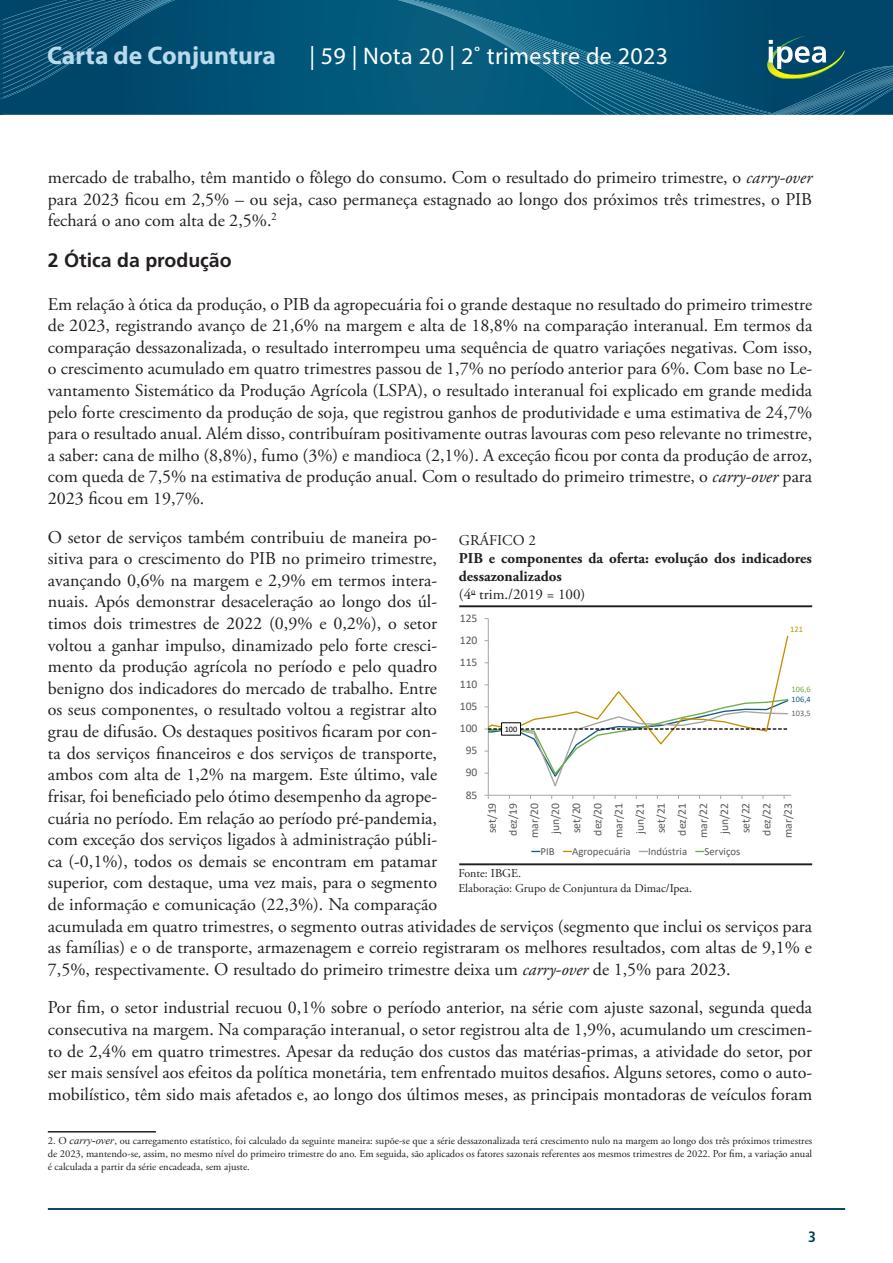
<style>
.page{position:relative;width:893px;height:1263px;background:#fff}
.page>*{position:absolute;margin:0;border:0;box-sizing:border-box;transform-origin:0 0}
.t1{font:700 25.5px "Myriad Pro";color:#b9d9ed}
.t2{font:24px "Myriad Pro";letter-spacing:.015em;color:#fff}
.Título_1{font:700 19.5px "Frutiger LT Pro";color:#231f20}
.corpo_de_texto{font:18px/21.6px "Adobe Garamond Pro";color:#231f20;text-align:justify}
.t3{font:700 15px/18px "Adobe Garamond Pro";color:#231f20}
.t4{font:15px "Adobe Garamond Pro";color:#231f20}
.t5{font:700 condensed 15px "Frutiger LT Pro";color:#013d59}
.t6{font:12px "Adobe Garamond Pro";color:#231f20}
.t7{font:11.7px "Calibri";color:#595959}
.t8{font:11.55px/21.1px "Calibri";color:#595959;text-align:center}
.t9{font:10.95px "Calibri";color:#595959}
.corpo_de_texto-2{font:10.5px/12.6px "Adobe Garamond Pro";color:#231f20;text-align:justify}
.t10{font:8.4px "Calibri";color:#176180}
.t11{font:8.4px "Calibri";color:#666}
.t12{font:8.4px "Calibri";color:#70ad47}
.t13{font:8.4px "Calibri";color:#c59000}
.t14{font:8.4px "Calibri";color:#000}
.s1{font-style:italic}
.s2{font-family:"Times New Roman";font-style:italic}
</style>
<div class="page">
<hr style="left:48px;top:1208px;width:797px;height:2px;background:#013d59">
<div style="left:175px;top:0;width:223px;height:115px;background:#005578"></div>
<svg style="left:0;top:0;width:175px;height:115px;background:#084e72"></svg>
<svg style="left:398px;top:0;width:495px;height:115px;background:#0d5a7a"></svg>
<hr style="left:48px;top:1131px;width:108px;height:1px;background:#231f20">
<hr style="left:459px;top:863px;width:353px;height:2px;background:#231f20">
<hr style="left:459px;top:605px;width:353px;height:2px;background:#231f20">
<hr style="left:488px;top:619px;width:1px;height:176px;background:#a6a6a6">
<hr style="left:488px;top:795px;width:303px;height:1px;background:#a6a6a6">
<svg style="left:485px;top:662px;width:304px;height:137px"></svg>
<div style="left:502px;top:723px;width:18px;height:12px;background:#fff"></div>
<div style="left:501px;top:723px;width:20px;height:12px;border:1px solid #000"></div>
<h1 class="t1" style="left:47px;top:39px;width:230px">Carta de Conjuntura</h1>
<h2 class="t2" style="left:309px;top:41px;width:360px">| 59 | Nota 20 | 2˚ trimestre de 2023</h2>
<p class="corpo_de_texto" style="left:48px;top:167px;width:766px">mercado de trabalho, têm mantido o fôlego do consumo. Com o resultado do primeiro trimestre, o <span class="s1">carry-over </span>para 2023 ficou em 2,5% – ou seja, caso permaneça estagnado ao longo dos próximos três trimestres, o PIB fechará o ano com alta de 2,5%.<sup>2</sup></p>
<p class="Título_1" style="left:48px;top:249px;width:185px">2 Ótica da produção</p>
<p class="corpo_de_texto" style="left:48px;top:294px;width:766px">Em relação à ótica da produção, o PIB da agropecuária foi o grande destaque no resultado do primeiro trimestre de 2023, registrando avanço de 21,6% na margem e alta de 18,8% na comparação interanual. Em termos da comparação dessazonalizada, o resultado interrompeu uma sequência de quatro variações negativas. Com isso, o crescimento acumulado em quatro trimestres passou de 1,7% no período anterior para 6%. Com base no Le&shy;vantamento Sistemático da Produção Agrícola (LSPA), o resultado interanual foi explicado em grande medida pelo forte crescimento da produção de soja, que registrou ganhos de produtividade e uma estimativa de 24,7% para o resultado anual. Além disso, contribuíram positivamente outras lavouras com peso relevante no trimestre, a saber: cana de milho (8,8%), fumo (3%) e mandioca (2,1%). A exceção ficou por conta da produção de arroz, com queda de 7,5% na estimativa de produção anual. Com o resultado do primeiro trimestre, o <span class="s1">carry-over</span> para 2023 ficou em 19,7%.</p>
<p class="corpo_de_texto" style="left:48px;top:527px;width:766px;text-align:left">O setor de serviços também contribuiu de maneira po-<br>sitiva para o crescimento do PIB no primeiro trimestre,<br>avançando 0,6% na margem e 2,9% em termos intera-<br>nuais. Após demonstrar desaceleração ao longo dos úl-<br>timos dois trimestres de 2022 (0,9% e 0,2%), o setor<br>voltou a ganhar impulso, dinamizado pelo forte cresci-<br>mento da produção agrícola no período e pelo quadro<br>benigno dos indicadores do mercado de trabalho. Entre<br>os seus componentes, o resultado voltou a registrar alto<br>grau de difusão. Os destaques positivos ficaram por con-<br>ta dos serviços financeiros e dos serviços de transporte,<br>ambos com alta de 1,2% na margem. Este último, vale<br>frisar, foi beneficiado pelo ótimo desempenho da agrope-<br>cuária no período. Em relação ao período pré-pandemia,<br>com exceção dos serviços ligados à administração públi-<br>ca (-0,1%), todos os demais se encontram em patamar<br>superior, com destaque, uma vez mais, para o segmento<br>de informação e comunicação (22,3%). Na comparação<br>acumulada em quatro trimestres, o segmento outras atividades de serviços (segmento que inclui os serviços para as famílias) e o de transporte, armazenagem e correio registraram os melhores resultados, com altas de 9,1% e 7,5%, respectivamente. O resultado do primeiro trimestre deixa um <span class="s1">carry-over</span> de 1,5% para 2023.</p>
<p class="corpo_de_texto" style="left:48px;top:997px;width:766px">Por fim, o setor industrial recuou 0,1% sobre o período anterior, na série com ajuste sazonal, segunda queda consecutiva na margem. Na comparação interanual, o setor registrou alta de 1,9%, acumulando um crescimen&shy;to de 2,4% em quatro trimestres. Apesar da redução dos custos das matérias-primas, a atividade do setor, por ser mais sensível aos efeitos da política monetária, tem enfrentado muitos desafios. Alguns setores, como o auto&shy;mobilístico, têm sido mais afetados e, ao longo dos últimos meses, as principais montadoras de veículos foram</p>
<p class="corpo_de_texto-2" style="left:48px;top:1135px;width:766px">2. O <span class="s2">carry-over</span>, ou carregamento estatístico, foi calculado da seguinte maneira: supõe-se que a série dessazonalizada terá crescimento nulo na margem ao longo dos três próximos trimestres de 2023, mantendo-se, assim, no mesmo nível do primeiro trimestre do ano. Em seguida, são aplicados os fatores sazonais referentes aos mesmos trimestres de 2022. Por fim, a variação anual é calculada a partir da série encadeada, sem ajuste.</p>
<p class="t4" style="left:459px;top:531px;width:78px">GRÁFICO 2</p>
<p class="t3" style="left:459px;top:549px;width:354px">PIB e componentes da oferta: evolução dos indicadores dessazonalizados</p>
<p class="t4" style="left:459px;top:585px;width:128px">(4<sup>o</sup> trim./2019 = 100)</p>
<p class="t7" style="left:460px;top:610px;width:19px">125</p>
<p class="t13" style="left:790px;top:623px;width:14px">121</p>
<p class="t7" style="left:460px;top:632px;width:19px">120</p>
<p class="t7" style="left:460px;top:654px;width:19px">115</p>
<p class="t7" style="left:460px;top:676px;width:19px">110</p>
<p class="t12" style="left:792px;top:683px;width:20px">106,6</p>
<p class="t10" style="left:792px;top:694px;width:20px">106,4</p>
<p class="t7" style="left:460px;top:698px;width:19px">105</p>
<p class="t11" style="left:792px;top:707px;width:20px">103,5</p>
<p class="t7" style="left:460px;top:720px;width:19px">100</p>
<p class="t14" style="left:505px;top:723px;width:14px">100</p>
<p class="t7" style="left:466px;top:742px;width:13px">95</p>
<p class="t7" style="left:466px;top:764px;width:13px">90</p>
<p class="t7" style="left:466px;top:786px;width:13px">85</p>
<p class="t8" style="left:481px;top:838px;width:37px;rotate:-90deg">set/19 dez/19 mar/20 jun/20 set/20 dez/20 mar/21 jun/21 set/21 dez/21 mar/22 jun/22 set/22 dez/22 mar/23</p>
<p class="t9" style="left:541px;top:843px;width:16px">PIB</p>
<p class="t9" style="left:572px;top:843px;width:60px">Agropecuária</p>
<p class="t9" style="left:648px;top:843px;width:40px">Indústria</p>
<p class="t9" style="left:705px;top:843px;width:37px">Serviços</p>
<p class="t6" style="left:458px;top:866px;width:64px">Fonte: IBGE.</p>
<p class="t6" style="left:458px;top:881px;width:235px">Elaboração: Grupo de Conjuntura da Dimac/Ipea.</p>
<p class="t5" style="left:808px;top:1228px;width:9px">3</p>
</div>
